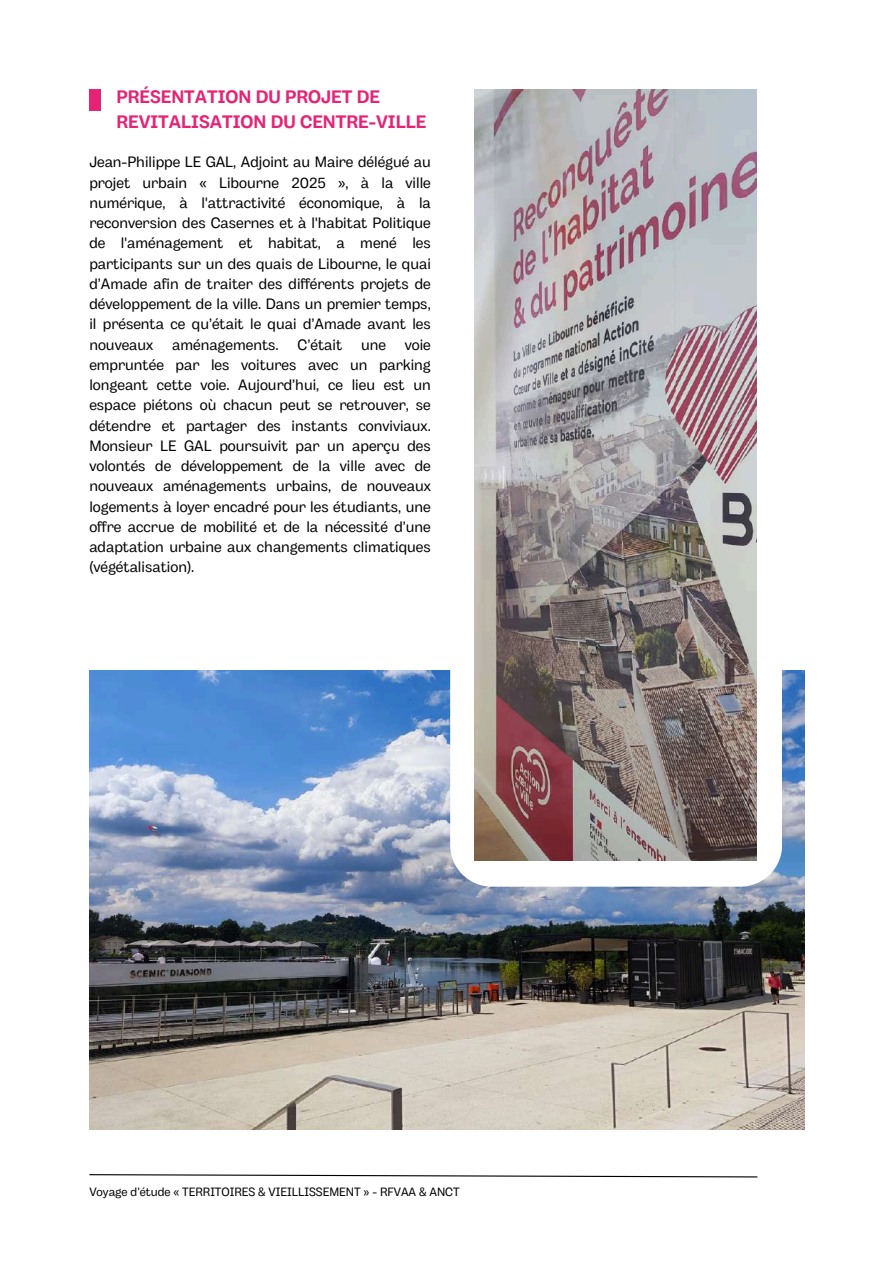
<style>
.page{position:relative;width:894px;height:1264px;background:#fff}
.page>*{position:absolute;margin:0;border:0;box-sizing:border-box;transform-origin:0 0}
.t1{font:700 18px/24.8px "Body Grotesque";color:#e62375}
.t2{font:15px/20.2px "Body Grotesque";color:#000;text-align:justify}
.t3{font:12px "Body Grotesque";color:#000}
</style>
<div class="page">
<svg style="left:89px;top:1174px;width:669px;height:3px"></svg>
<div style="left:89px;top:89px;width:12px;height:21px;background:#e62375"></div>
<img style="left:89px;top:670px;width:715px;height:459px">
<svg style="left:450px;top:480px;width:331px;height:406px"></svg>
<img style="left:475px;top:89px;width:281px;height:771px">
<p class="t1" style="left:116px;top:86px;width:311px">PRÉSENTATION DU PROJET DE<br>REVITALISATION DU CENTRE-VILLE</p>
<p class="t2" style="left:89px;top:153px;width:343px">Jean-Philippe LE GAL, Adjoint au Maire délégué au projet urbain « Libourne 2025 », à la ville numérique, à l'attractivité économique, à la reconversion des Casernes et à l'habitat Politique de l'aménagement et habitat, a mené les participants sur un des quais de Libourne, le quai d’Amade afin de traiter des différents projets de développement de la ville. Dans un premier temps, il présenta ce qu’était le quai d’Amade avant les nouveaux</p>
<p class="t2" style="left:172px;top:335px;width:108px">aménagements.</p>
<p class="t2" style="left:297px;top:335px;width:46px">C’était</p>
<p class="t2" style="left:361px;top:335px;width:26px">une</p>
<p class="t2" style="left:89px;top:335px;width:343px;text-indent:315px">voie empruntée par les voitures avec un parking longeant cette voie. Aujourd’hui, ce lieu est un espace piétons où chacun peut se retrouver, se détendre et partager des instants conviviaux.<br>Monsieur LE GAL poursuivit par un aperçu des volontés de développement de la ville avec de nouveaux aménagements urbains, de nouveaux logements à loyer encadré pour les étudiants, une offre accrue de mobilité et de la nécessité d’une adaptation urbaine aux changements climatiques (végétalisation).</p>
<p class="t3" style="left:89px;top:1185px;width:372px">Voyage d’étude « TERRITOIRES &amp; VIEILLISSEMENT » - RFVAA &amp; ANCT</p>
</div>
